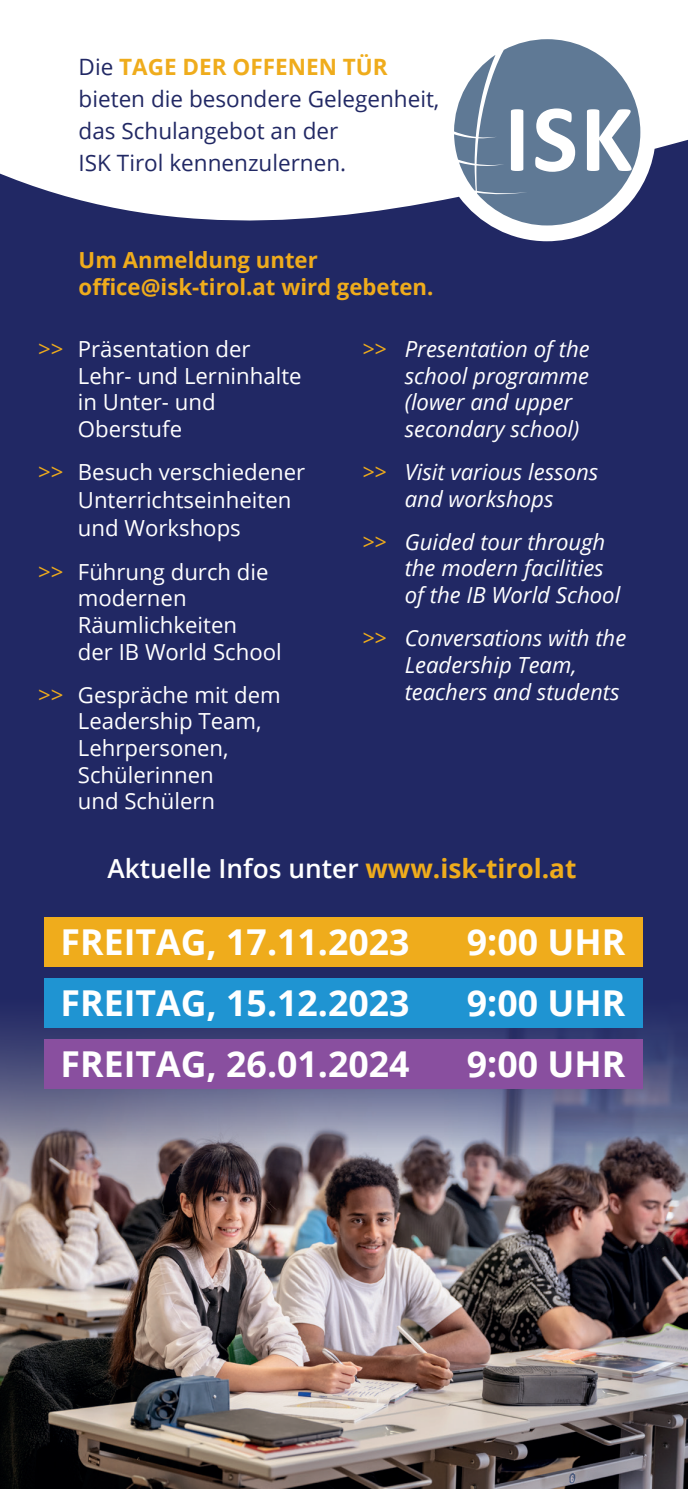
<style>
.page{position:relative;width:688px;height:1489px;background:#fff}
.page>*{position:absolute;margin:0;border:0;box-sizing:border-box;transform-origin:0 0}
.t1{font:700 35.75px "Open Sans";color:#fff}
.t2{font:600 26.25px "Open Sans";color:#fff}
.t3{font:22.5px/32px "Open Sans";color:#212864}
.t4{font:22.25px/26.5px "Open Sans";color:#fff}
.t5{font:italic 22.25px/26.5px "Open Sans";color:#fff}
.t6{font:700 22.25px/26.5px "Open Sans";color:#efac1c}
.s1{font-weight:700;color:#efac1c}
.s2{color:#efac1c}
</style>
<div class="page">
<div style="left:0;top:333px;width:687px;height:518px;background:#212864"></div>
<div style="left:0;top:851px;width:687px;height:637px;background:#212864"></div>
<img style="left:0;top:987px;width:687px;height:501px">
<svg style="left:0;top:129px;width:687px;height:204px;fill:#212864"></svg>
<svg style="left:454px;top:39px;width:186px;height:186px"></svg>
<div style="left:45px;top:917px;width:598px;height:49px;background:#efac1c"></div>
<div style="left:45px;top:1039px;width:598px;height:49px;background:#894f9f"></div>
<div style="left:45px;top:978px;width:598px;height:49px;background:#1f94d2"></div>
<p class="t3" style="left:79px;top:50px;width:362px">Die <span class="s1">TAGE DER OFFENEN TÜR </span>bieten die besondere Gelegenheit, das Schulangebot an der<br>ISK Tirol kennenzulernen.</p>
<p class="t6" style="left:79px;top:246px;width:356px">Um Anmeldung unter office@isk-tirol.at wird gebeten.</p>
<p class="t4" style="left:78px;top:335px;width:225px;text-indent:-40px"><span class="s2">&gt;&gt;</span> Präsentation der<br>Lehr- und Lerninhalte in Unter- und<br>Oberstufe</p>
<p class="t4" style="left:78px;top:457px;width:229px;line-height:28.2px;text-indent:-40px"><span class="s2">&gt;&gt;</span> Besuch verschiedener<br>Unterrichtseinheiten und Workshops</p>
<p class="t4" style="left:78px;top:558px;width:205px;text-indent:-40px"><span class="s2">&gt;&gt;</span> Führung durch die modernen<br>Räumlichkeiten<br>der IB World School</p>
<p class="t4" style="left:78px;top:680px;width:204px;text-indent:-40px"><span class="s2">&gt;&gt;</span> Gespräche mit dem<br>Leadership Team,<br>Lehrpersonen,<br>Schülerinnen<br>und Schülern</p>
<p class="t5" style="left:404px;top:335px;width:186px;text-indent:-42px"><span class="s2">&gt;&gt;</span> Presentation of the school programme (lower and upper secondary school)</p>
<p class="t5" style="left:362px;top:458px;width:237px;text-align:center"><span class="s2">&gt;&gt;</span> Visit various lessons and workshops</p>
<p class="t5" style="left:404px;top:528px;width:217px;text-indent:-42px"><span class="s2">&gt;&gt;</span> Guided tour through the modern facilities of the IB World School</p>
<p class="t5" style="left:404px;top:624px;width:223px;text-indent:-42px"><span class="s2">&gt;&gt;</span> Conversations with the<br>Leadership Team, teachers and students</p>
<p class="t2" style="left:107px;top:850px;width:470px">Aktuelle Infos unter <span class="s1">www.isk-tirol.at</span></p>
<h1 class="t1" style="left:60px;top:916px;width:350px">FREITAG, 17.11.2023</h1>
<h1 class="t1" style="left:466px;top:916px;width:160px">9:00 UHR</h1>
<h1 class="t1" style="left:60px;top:977px;width:350px">FREITAG, 15.12.2023</h1>
<h1 class="t1" style="left:466px;top:977px;width:160px">9:00 UHR</h1>
<h1 class="t1" style="left:60px;top:1038px;width:350px">FREITAG, 26.01.2024</h1>
<h1 class="t1" style="left:466px;top:1038px;width:160px">9:00 UHR</h1>
</div>
